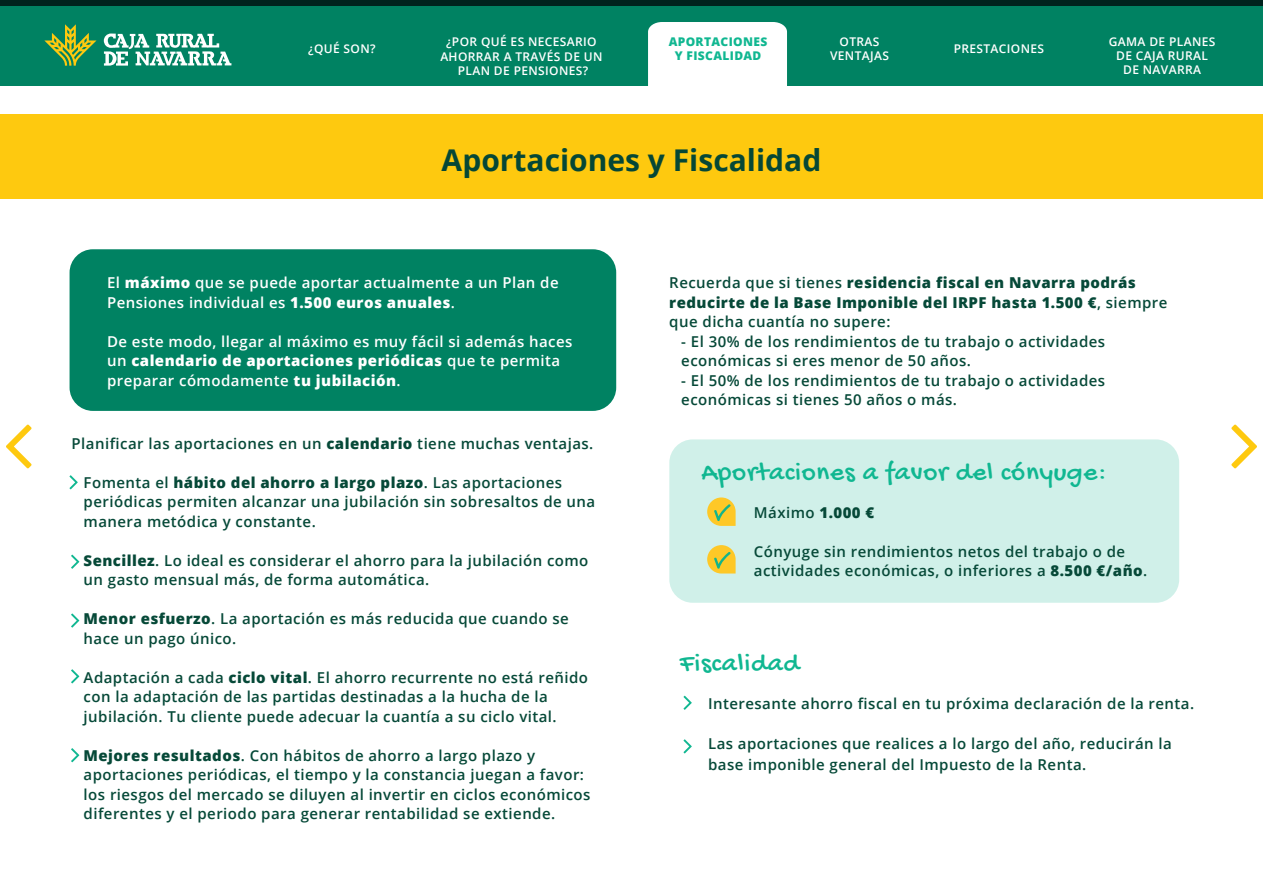
<style>
.page{position:relative;width:1263px;height:893px;background:#fff}
.page>*{position:absolute;margin:0;border:0;box-sizing:border-box;transform-origin:0 0}
.t1{font:700 30px "Open Sans";color:#054736}
.t2{font:27px "Gochi Hand";letter-spacing:.03em;color:#10b791}
.t3{font:600 15px/19.5px "Open Sans";letter-spacing:.03em;color:#064938}
.t4{font:600 15px/19.5px "Open Sans";letter-spacing:.03em;color:#fff}
.t5{font:800 15px/19.5px "Open Sans";letter-spacing:.03em;color:#064938}
.t6{font:600 12px/14.4px "Open Sans";letter-spacing:.03em;color:#fff;text-align:center}
.t7{font:800 12px/14.4px "Open Sans";letter-spacing:.03em;color:#10b791;text-align:center}
.s1{font-weight:800}
.s2{font-weight:600}
</style>
<div class="page">
<div style="left:70px;top:249px;width:546px;height:162px;background:#008262;border-radius:23px"></div>
<div style="left:0;top:0;width:1263px;height:86px;background:#008262"></div>
<div style="left:0;top:0;width:1263px;height:6px;background:#00231d"></div>
<div style="left:0;top:114px;width:1263px;height:84px;background:#fec90f"></div>
<svg style="left:1231px;top:425px;width:26px;height:43px"></svg>
<svg style="left:6px;top:425px;width:26px;height:43px"></svg>
<svg style="left:70px;top:475px;width:8px;height:14px"></svg>
<svg style="left:71px;top:555px;width:8px;height:14px"></svg>
<svg style="left:71px;top:613px;width:8px;height:15px"></svg>
<svg style="left:71px;top:669px;width:8px;height:14px"></svg>
<svg style="left:71px;top:748px;width:8px;height:14px"></svg>
<div style="left:669px;top:439px;width:510px;height:164px;background:#d0f0e9;border-radius:23px"></div>
<svg style="left:707px;top:497px;width:29px;height:29px"></svg>
<svg style="left:707px;top:545px;width:29px;height:28px"></svg>
<svg style="left:104px;top:33px;width:127px;height:33px"></svg>
<svg style="left:44px;top:24px;width:53px;height:42px"></svg>
<svg style="left:683px;top:696px;width:9px;height:14px"></svg>
<svg style="left:683px;top:739px;width:9px;height:14px"></svg>
<div style="left:648px;top:22px;width:139px;height:64px;background:#fff"></div>
<p class="t6" style="left:308px;top:42px;width:69px">¿QUÉ SON?</p>
<p class="t6" style="left:440px;top:34px;width:164px">¿POR QUÉ ES NECESARIO<br>AHORRAR A TRAVÉS DE UN<br>PLAN DE PENSIONES?</p>
<p class="t6" style="left:830px;top:34px;width:60px">OTRAS<br>VENTAJAS</p>
<p class="t6" style="left:954px;top:41px;width:92px">PRESTACIONES</p>
<p class="t7" style="left:669px;top:33px;width:100px">APORTACIONES<br>Y FISCALIDAD</p>
<p class="t6" style="left:1109px;top:34px;width:108px">GAMA DE PLANES<br>DE CAJA RURAL<br>DE NAVARRA</p>
<h1 class="t1" style="left:442px;top:139px;width:381px">Aportaciones y Fiscalidad</h1>
<p class="t4" style="left:107px;top:273px;width:453px">El <span class="s1">máximo</span> que se puede aportar actualmente a un Plan de<br>Pensiones individual es <span class="s1">1.500 euros anuales</span>.</p>
<p class="t4" style="left:107px;top:331px;width:467px">De este modo, llegar al máximo es muy fácil si además haces un <span class="s1">calendario de aportaciones periódicas</span> que te permita preparar cómodamente <span class="s1">tu jubilación</span>.</p>
<p class="t3" style="left:72px;top:433px;width:523px">Planificar las aportaciones en un <span class="s1">calendario</span> tiene muchas ventajas.</p>
<p class="t3" style="left:84px;top:472px;width:513px">Fomenta el <span class="s1">hábito del ahorro a largo plazo</span>. Las aportaciones periódicas permiten alcanzar una jubilación sin sobresaltos de una manera metódica y constante.</p>
<p class="t3" style="left:84px;top:550px;width:506px"><span class="s1">Sencillez</span>. Lo ideal es considerar el ahorro para la jubilación como un gasto mensual más, de forma automática.</p>
<p class="t3" style="left:84px;top:609px;width:487px"><span class="s1">Menor esfuerzo</span>. La aportación es más reducida que cuando se hace un pago único.</p>
<p class="t3" style="left:84px;top:667px;width:506px">Adaptación a cada <span class="s1">ciclo vital</span>. El ahorro recurrente no está reñido con la adaptación de las partidas destinadas a la hucha de la jubilación. Tu cliente puede adecuar la cuantía a su ciclo vital.</p>
<p class="t3" style="left:84px;top:745px;width:508px"><span class="s1">Mejores resultados</span>. Con hábitos de ahorro a largo plazo y aportaciones periódicas, el tiempo y la constancia juegan a favor: los riesgos del mercado se diluyen al invertir en ciclos económicos diferentes y el periodo para generar rentabilidad se extiende.</p>
<p class="t5" style="left:669px;top:272px;width:500px"><span class="s2">Recuerda que si tienes</span> residencia fiscal en Navarra podrás reducirte de la Base Imponible del IRPF hasta 1.500 €<span class="s2">, siempre que dicha cuantía no supere:</span></p>
<p class="t3" style="left:681px;top:331px;width:425px">- El 30% de los rendimientos de tu trabajo o actividades económicas si eres menor de 50 años.</p>
<p class="t3" style="left:681px;top:370px;width:425px">- El 50% de los rendimientos de tu trabajo o actividades económicas si tienes 50 años o más.</p>
<h2 class="t2" style="left:701px;top:458px;width:407px">Aportaciones a favor del cónyuge:</h2>
<p class="t3" style="left:754px;top:502px;width:122px">Máximo <span class="s1">1.000 €</span></p>
<p class="t3" style="left:754px;top:541px;width:395px">Cónyuge sin rendimientos netos del trabajo o de actividades económicas, o inferiores a <span class="s1">8.500 €/año</span>.</p>
<h2 class="t2" style="left:680px;top:649px;width:121px">Fiscalidad</h2>
<p class="t3" style="left:708px;top:694px;width:488px">Interesante ahorro fiscal en tu próxima declaración de la renta.</p>
<p class="t3" style="left:708px;top:733px;width:465px;line-height:21px">Las aportaciones que realices a lo largo del año, reducirán la base imponible general del Impuesto de la Renta.</p>
</div>
